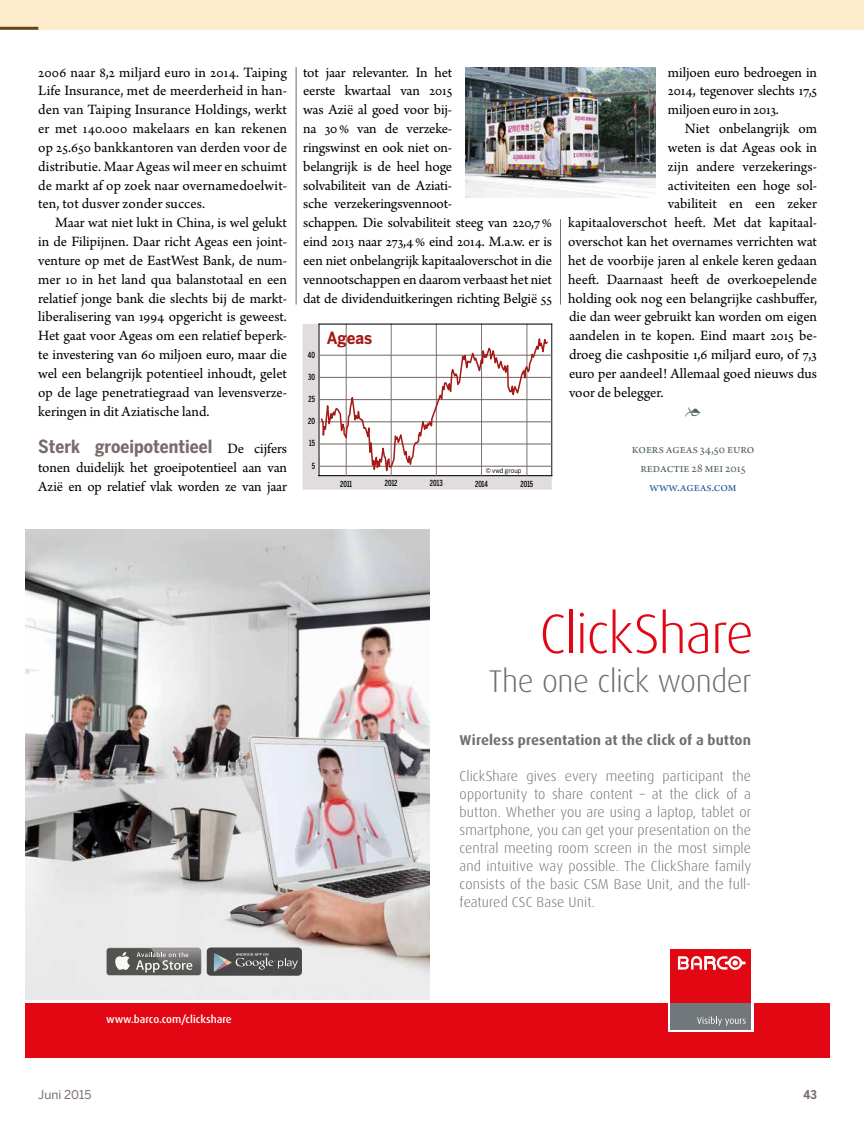
<style>
.page{position:relative;width:864px;height:1136px;background:#fff}
.page>*{position:absolute;margin:0;border:0;box-sizing:border-box;transform-origin:0 0}
.t1{font:300 55.65px "Dax Pro";letter-spacing:-.025em;color:#e30613}
.t2{font:300 31.35px "Dax Pro";letter-spacing:-.015em;color:#706f6f}
.t3{font:700 18px "Benton Sans Cond";letter-spacing:.005em;color:#776c68}
.t4{font:700 16.65px "Benton Sans";color:#a51916;scale:.91 1}
.t5{font:15px/18.8px "Arno Pro";letter-spacing:-.005em;color:#000;text-align:justify}
.t6{font:15px "Arno Pro";color:#526267}
.t7{font:300 14.25px/18px "Dax Pro";letter-spacing:.005em;color:#706f6f;text-align:justify}
.t8{font:700 14.25px "Dax Pro";letter-spacing:.01em;color:#706f6f}
.t9{font:13.5px/18.8px "Arno Pro Subhead";color:#526267;text-align:center}
.t10{font:13.5px "Arno Pro Subhead";color:#275b9b}
.t11{font:12px "Benton Sans";color:#776c68}
.t12{font:700 12px "Benton Sans Cond";color:#776c68}
.t13{font:500 10.8px "Dax Pro";color:#fff}
.t14{font:500 8.25px "Benton Sans Comp";color:#000;scale:.91 1}
.t15{font:6.6px "Benton Sans";color:#000;scale:.91 1}
.s1{font-family:"Arno Pro";font-weight:400;font-size:15px;color:#000}
</style>
<div class="page">
<div style="left:0;top:0;width:863px;height:30px;background:#fdedcd"></div>
<svg style="left:302px;top:324px;width:249px;height:165px;fill:#e0dddc"></svg>
<hr style="left:318px;top:324px;width:1px;height:151px;background:#000">
<hr style="left:319px;top:475px;width:232px;height:1px;background:#000">
<hr style="left:551px;top:324px;width:1px;height:151px;background:#000">
<hr style="left:481px;top:324px;width:1px;height:151px;background:#776c68">
<hr style="left:526px;top:324px;width:1px;height:151px;background:#776c68">
<hr style="left:346px;top:324px;width:1px;height:151px;background:#776c68">
<hr style="left:391px;top:324px;width:1px;height:151px;background:#776c68">
<hr style="left:436px;top:324px;width:1px;height:151px;background:#776c68">
<hr style="left:319px;top:355px;width:232px;height:1px;background:#776c68">
<hr style="left:319px;top:377px;width:232px;height:1px;background:#776c68">
<hr style="left:319px;top:399px;width:232px;height:1px;background:#776c68">
<hr style="left:319px;top:443px;width:232px;height:1px;background:#776c68">
<hr style="left:319px;top:466px;width:232px;height:1px;background:#776c68">
<hr style="left:319px;top:421px;width:232px;height:1px;background:#776c68">
<hr style="left:319px;top:324px;width:232px;height:1px;background:#000">
<svg style="left:319px;top:327px;width:230px;height:157px"></svg>
<hr style="left:560px;top:219px;width:1px;height:85px;background:#776c68">
<hr style="left:295px;top:67px;width:1px;height:237px;background:#776c68">
<img style="left:465px;top:67px;width:190px;height:130px">
<img style="left:26px;top:529px;width:403px;height:470px">
<div style="left:26px;top:1002px;width:803px;height:55px;background:#e30613"></div>
<svg style="left:106px;top:947px;width:95px;height:28px"></svg>
<div style="left:107px;top:948px;width:94px;height:26px;background:#53524f;border-radius:3px"></div>
<svg style="left:115px;top:952px;width:15px;height:17px"></svg>
<img style="left:150px;top:947px;width:51px;height:2px">
<img style="left:151px;top:948px;width:50px;height:26px">
<svg style="left:136px;top:952px;width:56px;height:20px"></svg>
<div style="left:207px;top:947px;width:95px;height:28px;background:#474747;border-radius:4px"></div>
<svg style="left:214px;top:953px;width:84px;height:18px"></svg>
<div style="left:667px;top:946px;width:86px;height:86px;background:linear-gradient(to right,#fff,#fff)"></div>
<div style="left:670px;top:1002px;width:81px;height:27px;background:#71777a"></div>
<div style="left:670px;top:948px;width:81px;height:54px;background:#e30613"></div>
<svg style="left:697px;top:1016px;width:48px;height:9px"></svg>
<svg style="left:677px;top:956px;width:68px;height:13px"></svg>
<p class="t5" style="left:38px;top:63px;width:250px">2006 naar 8,2 miljard euro in 2014. Taiping Life Insurance, met de meerderheid in han&shy;den van Taiping Insurance Holdings, werkt er met 140.000 makelaars en kan rekenen op 25.650 bankkantoren van derden voor de distributie. Maar Ageas wil meer en schuimt de markt af op zoek naar overnamedoelwit&shy;ten, tot dusver zonder succes.</p>
<p class="t5" style="left:38px;top:214px;width:250px;text-indent:17px">Maar wat niet lukt in China, is wel gelukt in de Filipijnen. Daar richt Ageas een joint&shy;venture op met de EastWest Bank, de num&shy;mer 10 in het land qua balanstotaal en een relatief jonge bank die slechts bij de markt&shy;liberalisering van 1994 opgericht is geweest.<br>Het gaat voor Ageas om een relatief beperk&shy;te investering van 60 miljoen euro, maar die wel een belangrijk potentieel inhoudt, gelet op de lage penetratiegraad van levensverze&shy;keringen in dit Aziatische land.</p>
<p class="t3" style="left:38px;top:436px;width:250px">Sterk groeipotentieel <span class="s1">De cijfers</span></p>
<p class="t5" style="left:38px;top:459px;width:250px">tonen duidelijk het groeipotentieel aan van<br>Azië en op relatief vlak worden ze van jaar</p>
<p class="t5" style="left:303px;top:63px;width:250px;text-align:left">tot jaar relevanter. In het<br>eerste kwartaal van 2015<br>was Azië al goed voor bij-<br>na 30% van de verzeke-<br>ringswinst en ook niet on-<br>belangrijk is de heel hoge<br>solvabiliteit van de Aziati-<br>sche verzekeringsvennoot-<br>schappen. Die solvabiliteit steeg van 220,7% eind 2013 naar 273,4% eind 2014. M.a.w. er is een niet onbelangrijk kapitaaloverschot in die vennootschappen en daarom verbaast het niet dat de dividenduitkeringen richting België 55</p>
<p class="t5" style="left:667px;top:63px;width:150px">miljoen euro bedroegen in 2014, tegenover slechts 17,5 miljoen euro in 2013.</p>
<p class="t5" style="left:684px;top:120px;width:133px">Niet onbelangrijk om</p>
<p class="t5" style="left:667px;top:139px;width:150px">weten is dat Ageas ook in</p>
<p class="t5" style="left:667px;top:158px;width:150px">zijn andere verzekerings-</p>
<p class="t5" style="left:667px;top:176px;width:150px">activiteiten een hoge sol-</p>
<p class="t5" style="left:667px;top:195px;width:150px">vabiliteit en een zeker</p>
<p class="t5" style="left:568px;top:214px;width:250px">kapitaaloverschot heeft. Met dat kapitaal-</p>
<p class="t5" style="left:568px;top:233px;width:250px">overschot kan het overnames verrichten wat</p>
<p class="t5" style="left:568px;top:252px;width:250px">het de voorbije jaren al enkele keren gedaan</p>
<p class="t5" style="left:568px;top:271px;width:250px">heeft. Daarnaast heeft de overkoepelende</p>
<p class="t5" style="left:568px;top:289px;width:250px">holding ook nog een belangrijke cashbuffer,</p>
<p class="t5" style="left:569px;top:308px;width:249px">die dan weer gebruikt kan worden om eigen</p>
<p class="t5" style="left:569px;top:327px;width:249px">aandelen in te kopen. Eind maart 2015 be-</p>
<p class="t5" style="left:569px;top:346px;width:249px">droeg die cashpositie 1,6 miljard euro, of 7,3</p>
<p class="t5" style="left:569px;top:365px;width:249px">euro per aandeel! Allemaal goed nieuws dus</p>
<p class="t5" style="left:569px;top:383px;width:96px">voor de belegger.</p>
<p class="t6" style="left:684px;top:402px;width:18px">•</p>
<p class="t9" style="left:631px;top:440px;width:124px">Koers Ageas 34,50 euro redactie 28 mei 2015</p>
<p class="t10" style="left:649px;top:479px;width:89px">www.ageas.com</p>
<p class="t4" style="left:326px;top:328px;width:51px">Ageas</p>
<p class="t14" style="left:308px;top:350px;width:9px">40</p>
<p class="t14" style="left:308px;top:372px;width:9px">30</p>
<p class="t14" style="left:308px;top:394px;width:9px">25</p>
<p class="t14" style="left:309px;top:438px;width:8px">15</p>
<p class="t14" style="left:311px;top:461px;width:5px">5</p>
<p class="t14" style="left:308px;top:416px;width:9px">20</p>
<p class="t15" style="left:485px;top:466px;width:41px">© vwd group</p>
<p class="t14" style="left:340px;top:478px;width:15px">2011</p>
<p class="t14" style="left:384px;top:478px;width:15px">2012</p>
<p class="t14" style="left:430px;top:478px;width:15px">2013</p>
<p class="t14" style="left:475px;top:478px;width:16px">2014</p>
<p class="t14" style="left:520px;top:478px;width:15px">2015</p>
<p class="t13" style="left:106px;top:1012px;width:127px">www.barco.com/clickshare</p>
<h1 class="t1" style="left:539px;top:598px;width:216px">ClickShare</h1>
<h2 class="t2" style="left:488px;top:660px;width:264px">The one click wonder</h2>
<p class="t8" style="left:459px;top:730px;width:293px">Wireless presentation at the click of a button</p>
<p class="t7" style="left:459px;top:767px;width:293px">ClickShare gives every meeting participant the opportunity to share content – at the click of a button. Whether you are using a laptop, tablet or smartphone, you can get your presentation on the central meeting room screen in the most simple and intuitive way possible. The ClickShare family consists of the basic CSM Base Unit, and the full&shy;featured CSC Base Unit.</p>
<p class="t11" style="left:38px;top:1087px;width:55px">Juni 2015</p>
<p class="t12" style="left:803px;top:1086px;width:15px">43</p>
</div>
